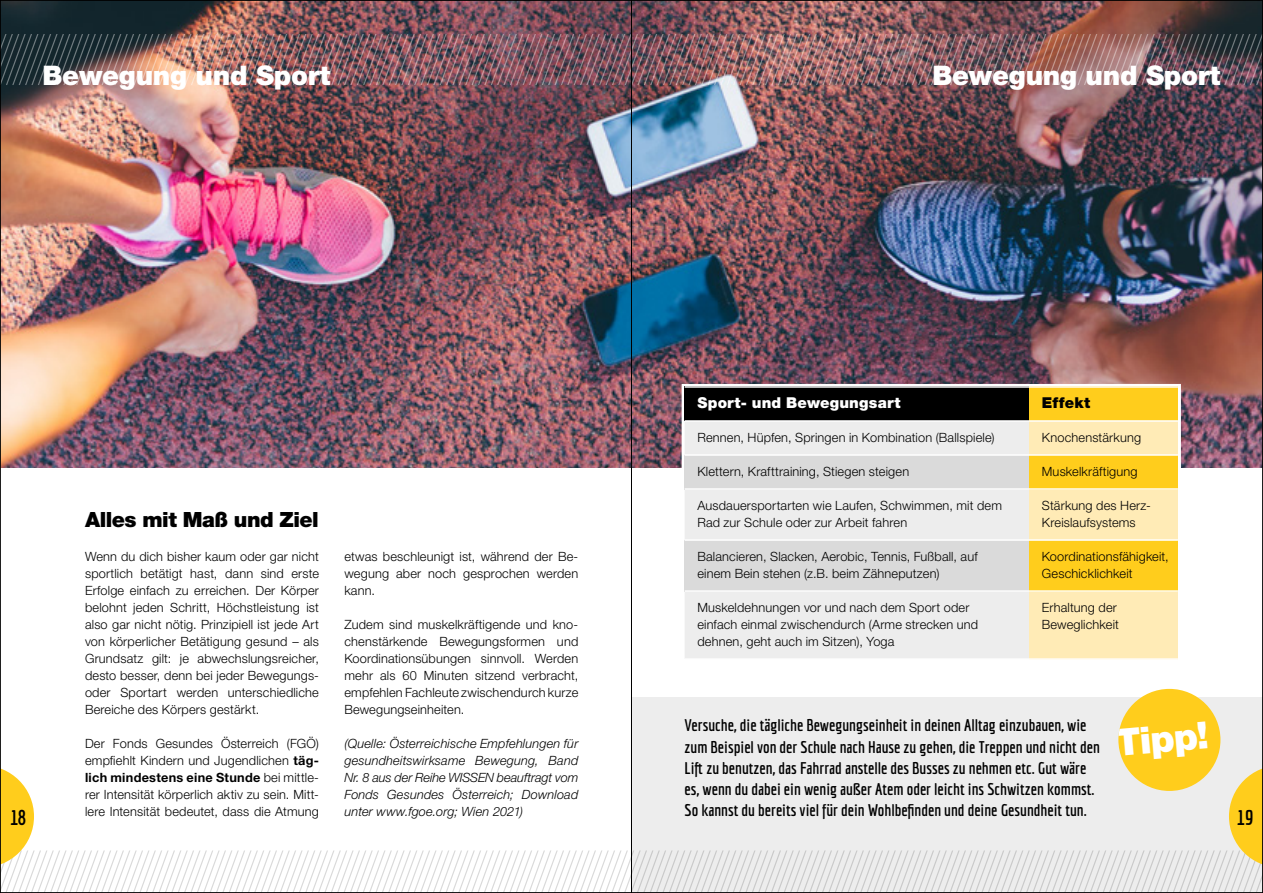
<style>
.page{position:relative;width:1263px;height:893px;background:#fff}
.page>*{position:absolute;margin:0;border:0;box-sizing:border-box;transform-origin:0 0}
.t1{font:900 37.5px "Helvetica Neue LT Std";color:#fff}
.t2{font:900 27px "Helvetica Neue LT Std";letter-spacing:-.01em;color:#fff}
.t3{font:900 21px "Helvetica Neue LT Std";letter-spacing:-.025em;color:#000}
.t4{font:700 21px "Economica";color:#000}
.t5{font:700 16.5px/21.3px "Economica";color:#000}
.t6{font:900 15px "Helvetica Neue LT Std";letter-spacing:.015em;color:#fff}
.t7{font:900 15px "Helvetica Neue LT Std";letter-spacing:.01em;color:#000}
.t8{font:300 12.75px/17px "Helvetica Neue LT Std";letter-spacing:.015em;color:#000}
.t9{font:italic 300 12.75px/17px "Helvetica Neue LT Std";letter-spacing:.01em;color:#000;text-align:justify}
.s1{font-weight:700}
</style>
<div class="page">
<img style="left:2px;top:2px;width:1259px;height:466px">
<svg style="left:680px;top:382px;width:502px;height:276px;background:#ebeaea"></svg>
<div style="left:1029px;top:387px;width:149px;height:272px;background:#ffebb6"></div>
<div style="left:685px;top:387px;width:493px;height:34px;background:#000"></div>
<div style="left:685px;top:455px;width:493px;height:34px;background:#dadada"></div>
<div style="left:685px;top:540px;width:493px;height:51px;background:#dadada"></div>
<div style="left:1029px;top:387px;width:149px;height:34px;background:#ffcd1c"></div>
<div style="left:1029px;top:455px;width:149px;height:34px;background:#ffcd1c"></div>
<div style="left:1029px;top:540px;width:149px;height:51px;background:#ffcd1c"></div>
<div style="left:631px;top:697px;width:632px;height:196px;background:#ededed"></div>
<img style="left:2px;top:34px;width:1259px;height:51px">
<div style="left:1118px;top:689px;width:102px;height:102px;background:#ffcd1c;border-radius:50%"></div>
<hr style="left:685px;top:454px;width:493px;height:2px;background:#fff">
<hr style="left:685px;top:420px;width:493px;height:2px;background:#fff">
<hr style="left:685px;top:386px;width:493px;height:2px;background:#fff">
<hr style="left:685px;top:488px;width:493px;height:2px;background:#fff">
<hr style="left:685px;top:539px;width:493px;height:2px;background:#fff">
<hr style="left:685px;top:590px;width:493px;height:2px;background:#fff">
<hr style="left:685px;top:658px;width:493px;height:2px;background:#fff">
<svg style="left:2px;top:765px;width:1259px;height:126px"></svg>
<hr style="left:631px;top:0;width:1px;height:893px;background:#000">
<h2 class="t2" style="left:43px;top:59px;width:289px">Bewegung und Sport</h2>
<h2 class="t2" style="left:932px;top:59px;width:289px">Bewegung und Sport</h2>
<p class="t6" style="left:697px;top:394px;width:205px">Sport- und Bewegungsart</p>
<p class="t8" style="left:697px;top:429px;width:299px">Rennen, Hüpfen, Springen in Kombination (Ballspiele)</p>
<p class="t8" style="left:697px;top:463px;width:213px">Klettern, Krafttraining, Stiegen steigen</p>
<p class="t8" style="left:697px;top:497px;width:306px">Ausdauersportarten wie Laufen, Schwimmen, mit dem<br>Rad zur Schule oder zur Arbeit fahren</p>
<p class="t8" style="left:697px;top:548px;width:282px">Balancieren, Slacken, Aerobic, Tennis, Fußball, auf einem Bein stehen (z.B. beim Zähneputzen)</p>
<p class="t8" style="left:697px;top:599px;width:282px">Muskeldehnungen vor und nach dem Sport oder einfach einmal zwischendurch (Arme strecken und dehnen, geht auch im Sitzen), Yoga</p>
<p class="t7" style="left:1042px;top:394px;width:50px">Effekt</p>
<p class="t8" style="left:1042px;top:429px;width:101px">Knochenstärkung</p>
<p class="t8" style="left:1042px;top:463px;width:97px">Muskelkräftigung</p>
<p class="t8" style="left:1042px;top:497px;width:111px">Stärkung des Herz-<br>Kreislaufsystems</p>
<p class="t8" style="left:1042px;top:548px;width:128px">Koordinationsfähigkeit,<br>Geschicklichkeit</p>
<p class="t8" style="left:1042px;top:599px;width:79px">Erhaltung der<br>Beweglichkeit</p>
<h3 class="t3" style="left:85px;top:507px;width:235px">Alles mit Maß und Ziel</h3>
<p class="t8" style="left:85px;top:548px;width:235px;text-align:justify">Wenn du dich bisher kaum oder gar nicht sportlich betätigt hast, dann sind erste Erfolge einfach zu erreichen. Der Körper belohnt jeden Schritt, Höchstleistung ist also gar nicht nötig. Prinzipiell ist jede Art von körperlicher Betätigung gesund – als Grundsatz gilt: je abwechslungsreicher, desto besser, denn bei jeder Bewegungs&shy;oder Sportart werden unterschiedliche Bereiche des Körpers gestärkt.</p>
<p class="t8" style="left:85px;top:735px;width:235px;text-align:justify">Der Fonds Gesundes Österreich (FGÖ) empfiehlt Kindern und Jugendlichen <span class="s1">täg&shy;lich mindestens eine Stunde</span> bei mittle&shy;rer Intensität körperlich aktiv zu sein. Mitt&shy;lere Intensität bedeutet, dass die Atmung</p>
<p class="t8" style="left:344px;top:548px;width:235px;text-align:justify">etwas beschleunigt ist, während der Be&shy;wegung aber noch gesprochen werden kann.</p>
<p class="t8" style="left:344px;top:616px;width:235px;text-align:justify">Zudem sind muskelkräftigende und kno&shy;chenstärkende Bewegungsformen und Koordinationsübungen sinnvoll. Werden mehr als 60 Minuten sitzend verbracht, empfehlen Fachleute zwischendurch kurze Bewegungseinheiten.</p>
<p class="t9" style="left:344px;top:735px;width:235px">(Quelle: Österreichische Empfehlungen für gesundheitswirksame Bewegung, Band Nr. 8 aus der Reihe WISSEN beauftragt vom Fonds Gesundes Österreich; Download unter www.fgoe.org; Wien 2021)</p>
<p class="t5" style="left:685px;top:715px;width:417px">Versuche, die tägliche Bewegungseinheit in deinen Alltag einzubauen, wie zum Beispiel von der Schule nach Hause zu gehen, die Treppen und nicht den Lift zu benutzen, das Fahrrad anstelle des Busses zu nehmen etc. Gut wäre es, wenn du dabei ein wenig außer Atem oder leicht ins Schwitzen kommst.<br>So kannst du bereits viel für dein Wohlbefinden und deine Gesundheit tun.</p>
<h1 class="t1" style="left:1114px;top:720px;width:94px;rotate:-5deg">Tipp!</h1>
<h3 class="t4" style="left:10px;top:805px;width:18px">18</h3>
<h3 class="t4" style="left:1236px;top:805px;width:18px">19</h3>
</div>
